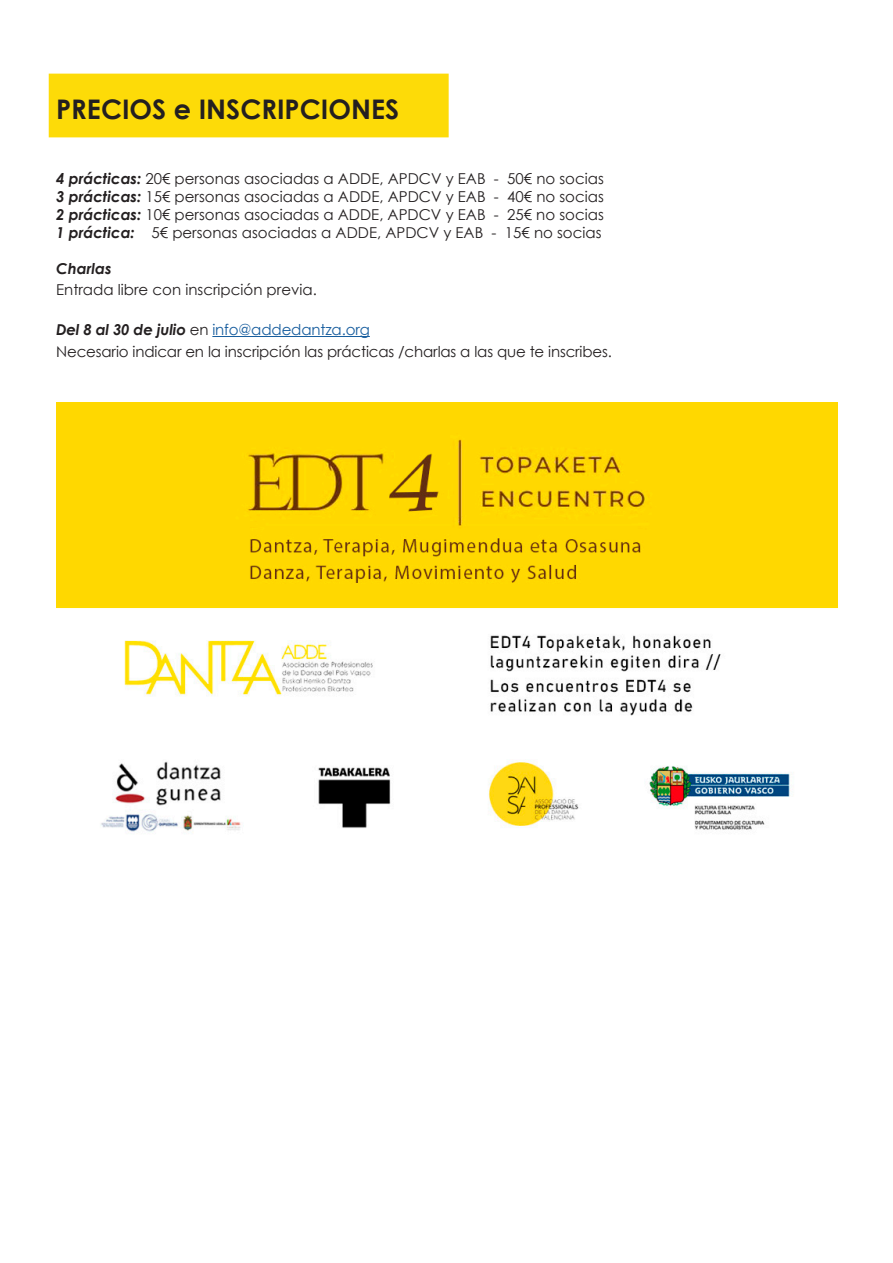
<style>
.page{position:relative;width:893px;height:1263px;background:#fff}
.page>*{position:absolute;margin:0;border:0;box-sizing:border-box;transform-origin:0 0}
.t1{font:700 27px "Century Gothic";color:#231f20}
.t2{font:15px "Century Gothic";color:#231f20}
.t3{font:15px "Century Gothic";letter-spacing:-.01em;color:#175d9e}
.t4{font:italic 700 15px "Century Gothic";color:#231f20}
.s1{font-weight:700;font-style:italic}
.s2{font-weight:700;font-style:italic;color:#231f20}
.s3{color:#231f20}
</style>
<div class="page">
<div style="left:49px;top:74px;width:400px;height:63px;background:#fddb08"></div>
<hr style="left:212px;top:336px;width:158px;height:1px;background:#175d9e">
<img style="left:56px;top:403px;width:781px;height:430px">
<p class="t1" style="left:56px;top:88px;width:344px">PRECIOS e INSCRIPCIONES</p>
<p class="t2" style="left:56px;top:168px;width:549px"><span class="s1">4 prácticas:</span> 20€ personas asociadas a ADDE, APDCV y EAB - 50€ no socias</p>
<p class="t2" style="left:56px;top:186px;width:549px"><span class="s1">3 prácticas:</span> 15€ personas asociadas a ADDE, APDCV y EAB - 40€ no socias</p>
<p class="t2" style="left:56px;top:204px;width:549px"><span class="s1">2 prácticas:</span> 10€ personas asociadas a ADDE, APDCV y EAB - 25€ no socias</p>
<p class="t2" style="left:56px;top:222px;width:547px"><span class="s1">1 práctica:</span> 5€ personas asociadas a ADDE, APDCV y EAB - 15€ no socias</p>
<p class="t4" style="left:56px;top:257px;width:57px">Charlas</p>
<p class="t2" style="left:56px;top:280px;width:262px">Entrada libre con inscripción previa.</p>
<p class="t3" style="left:56px;top:319px;width:315px"><span class="s2">Del 8 al 30 de julio</span> <span class="s3">en</span> info@addedantza.org</p>
<p class="t2" style="left:56px;top:341px;width:557px">Necesario indicar en la inscripción las prácticas /charlas a las que te inscribes.</p>
</div>
